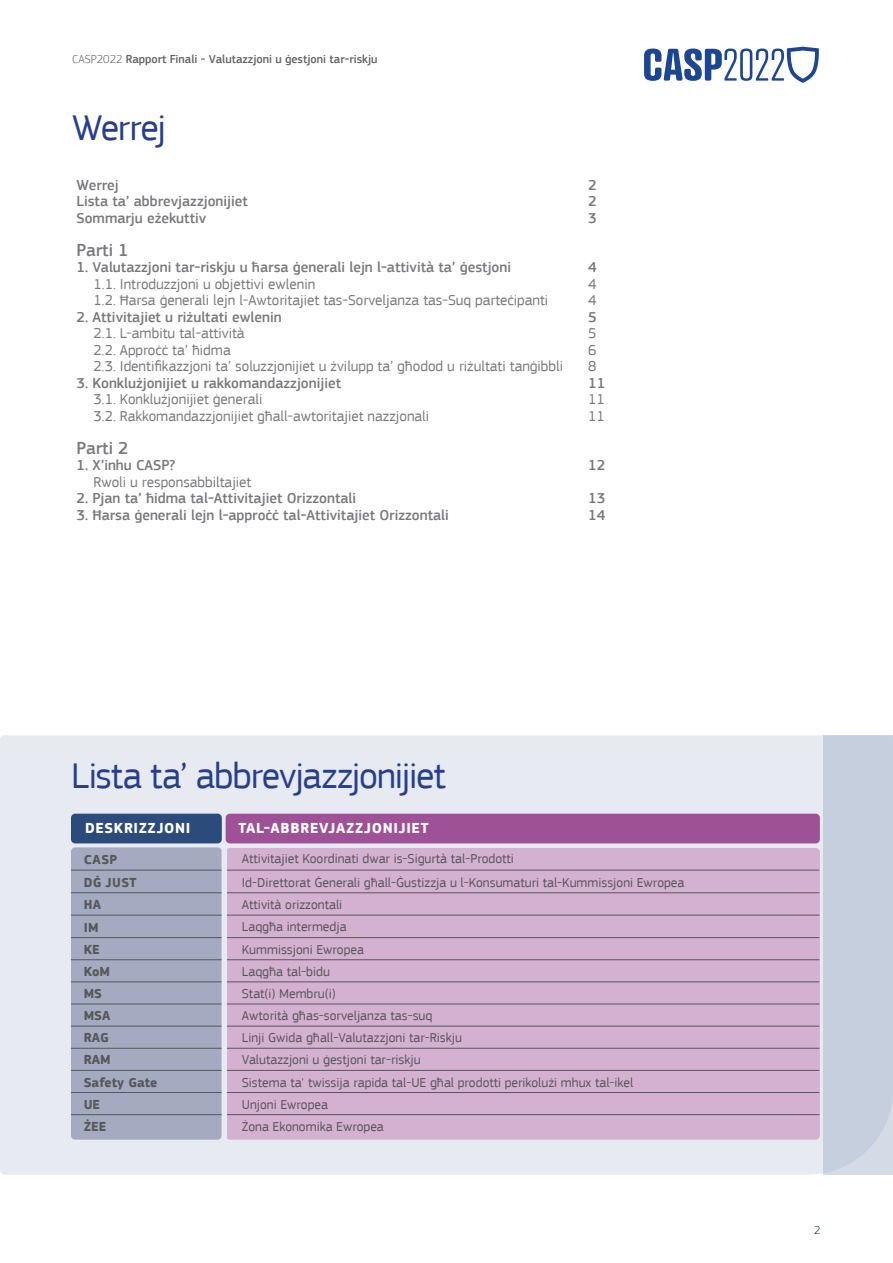
<style>
.page{position:relative;width:893px;height:1263px;background:#fff}
.page>*{position:absolute;margin:0;border:0;box-sizing:border-box;transform-origin:0 0}
.t1{font:37.5px "EC Square Sans Pro";letter-spacing:-.03em;color:#253f8e}
.t2{font:500 18px "EC Square Sans Pro";color:#787a7d}
.t3{font:15px "EC Square Sans Pro";color:#787a7d}
.t4{font:500 15px "EC Square Sans Pro";color:#787a7d}
.t5{font:700 15px "EC Square Sans Pro";letter-spacing:.04em;color:#fff}
.t6{font:13.5px "EC Square Sans Pro";color:#57585a}
.t7{font:700 13.5px "EC Square Sans Pro";color:#57585a}
.t8{font:500 12px "EC Square Sans Pro";color:#636366}
.t9{font:300 12px "EC Square Sans Pro";color:#073f5c}
.s1{font-weight:300}
</style>
<div class="page">
<svg style="left:644px;top:47px;width:175px;height:36px"></svg>
<div style="left:0;top:735px;width:823px;height:440px;background:#e7eaf1"></div>
<div style="left:823px;top:735px;width:70px;height:440px;background:#c6cfdd"></div>
<div style="left:71px;top:814px;width:151px;height:29px;background:#2b4b7d;border-radius:4px"></div>
<div style="left:226px;top:814px;width:594px;height:29px;background:#9f5197;border-radius:4px"></div>
<div style="left:71px;top:847px;width:151px;height:293px;background:#a4abc1;border-radius:4px"></div>
<div style="left:226px;top:848px;width:594px;height:292px;background:#d4b0d1;border-radius:4px"></div>
<hr style="left:223px;top:846px;width:4px;height:24px;background:#e7eaf1">
<hr style="left:71px;top:870px;width:154px;height:1px;background:#57585a">
<hr style="left:225px;top:870px;width:594px;height:1px;background:#57585a">
<hr style="left:71px;top:892px;width:154px;height:1px;background:#57585a">
<hr style="left:225px;top:892px;width:594px;height:1px;background:#57585a">
<hr style="left:71px;top:915px;width:154px;height:1px;background:#57585a">
<hr style="left:225px;top:915px;width:594px;height:1px;background:#57585a">
<hr style="left:71px;top:937px;width:154px;height:1px;background:#57585a">
<hr style="left:225px;top:937px;width:594px;height:1px;background:#57585a">
<hr style="left:71px;top:959px;width:154px;height:1px;background:#57585a">
<hr style="left:225px;top:959px;width:594px;height:1px;background:#57585a">
<hr style="left:71px;top:981px;width:154px;height:1px;background:#57585a">
<hr style="left:225px;top:981px;width:594px;height:1px;background:#57585a">
<hr style="left:71px;top:1004px;width:154px;height:1px;background:#57585a">
<hr style="left:225px;top:1004px;width:594px;height:1px;background:#57585a">
<hr style="left:71px;top:1026px;width:154px;height:1px;background:#57585a">
<hr style="left:225px;top:1026px;width:594px;height:1px;background:#57585a">
<hr style="left:71px;top:1048px;width:154px;height:1px;background:#57585a">
<hr style="left:225px;top:1048px;width:594px;height:1px;background:#57585a">
<hr style="left:71px;top:1070px;width:154px;height:1px;background:#57585a">
<hr style="left:225px;top:1070px;width:594px;height:1px;background:#57585a">
<hr style="left:71px;top:1092px;width:154px;height:1px;background:#57585a">
<hr style="left:225px;top:1092px;width:594px;height:1px;background:#57585a">
<hr style="left:71px;top:1114px;width:154px;height:1px;background:#57585a">
<hr style="left:225px;top:1114px;width:594px;height:1px;background:#57585a">
<div style="left:222px;top:848px;width:5px;height:308px;background:#e7eaf1;border-radius:3px"></div>
<p class="t8" style="left:72px;top:52px;width:307px"><span class="s1">CASP2022</span> Rapport Finali - Valutazzjoni u ġestjoni tar-riskju</p>
<h1 class="t1" style="left:72px;top:105px;width:95px">Werrej</h1>
<p class="t4" style="left:77px;top:176px;width:44px">Werrej</p>
<p class="t4" style="left:588px;top:176px;width:10px">2</p>
<p class="t4" style="left:77px;top:193px;width:173px">Lista ta’ abbrevjazzjonijiet</p>
<p class="t4" style="left:588px;top:193px;width:10px">2</p>
<p class="t4" style="left:77px;top:209px;width:131px">Sommarju eżekuttiv</p>
<p class="t4" style="left:588px;top:209px;width:10px">3</p>
<h2 class="t2" style="left:77px;top:239px;width:54px">Parti 1</h2>
<p class="t4" style="left:77px;top:259px;width:436px">1. Valutazzjoni tar-riskju u ħarsa ġenerali lejn l-attività ta’ ġestjoni</p>
<p class="t4" style="left:588px;top:259px;width:10px">4</p>
<p class="t3" style="left:94px;top:275px;width:223px">1.1. Introduzzjoni u objettivi ewlenin</p>
<p class="t3" style="left:588px;top:275px;width:10px">4</p>
<p class="t3" style="left:94px;top:292px;width:456px">1.2. Ħarsa ġenerali lejn l-Awtoritajiet tas-Sorveljanza tas-Suq parteċipanti</p>
<p class="t3" style="left:588px;top:292px;width:10px">4</p>
<p class="t4" style="left:77px;top:308px;width:207px">2. Attivitajiet u riżultati ewlenin</p>
<p class="t4" style="left:588px;top:308px;width:10px">5</p>
<p class="t3" style="left:94px;top:325px;width:153px">2.1. L-ambitu tal-attività</p>
<p class="t3" style="left:588px;top:325px;width:10px">5</p>
<p class="t3" style="left:94px;top:341px;width:139px">2.2. Approċċ ta’ ħidma</p>
<p class="t3" style="left:588px;top:341px;width:10px">6</p>
<p class="t3" style="left:94px;top:358px;width:471px">2.3. Identifikazzjoni ta’ soluzzjonijiet u żvilupp ta’ għodod u riżultati tanġibbli</p>
<p class="t3" style="left:588px;top:358px;width:10px">8</p>
<p class="t4" style="left:77px;top:374px;width:266px">3. Konklużjonijiet u rakkomandazzjonijiet</p>
<p class="t4" style="left:588px;top:374px;width:19px">11</p>
<p class="t3" style="left:94px;top:391px;width:170px">3.1. Konklużjonijiet ġenerali</p>
<p class="t3" style="left:588px;top:391px;width:18px">11</p>
<p class="t3" style="left:94px;top:407px;width:337px">3.2. Rakkomandazzjonijiet għall-awtoritajiet nazzjonali</p>
<p class="t3" style="left:588px;top:407px;width:18px">11</p>
<h2 class="t2" style="left:77px;top:437px;width:54px">Parti 2</h2>
<p class="t4" style="left:77px;top:457px;width:100px">1. X’inhu CASP?</p>
<p class="t4" style="left:588px;top:457px;width:19px">12</p>
<p class="t3" style="left:94px;top:473px;width:159px">Rwoli u responsabbiltajiet</p>
<p class="t4" style="left:77px;top:490px;width:281px">2. Pjan ta’ ħidma tal-Attivitajiet Orizzontali</p>
<p class="t4" style="left:588px;top:490px;width:19px">13</p>
<p class="t4" style="left:77px;top:506px;width:374px">3. Ħarsa ġenerali lejn l-approċċ tal-Attivitajiet Orizzontali</p>
<p class="t4" style="left:588px;top:506px;width:19px">14</p>
<h1 class="t1" style="left:71px;top:753px;width:376px">Lista ta’ abbrevjazzjonijiet</h1>
<p class="t5" style="left:85px;top:819px;width:107px">DESKRIZZJONI</p>
<p class="t5" style="left:239px;top:819px;width:192px">TAL-ABBREVJAZZJONIJIET</p>
<p class="t7" style="left:84px;top:851px;width:35px">CASP</p>
<p class="t6" style="left:242px;top:851px;width:274px">Attivitajiet Koordinati dwar is-Sigurtà tal-Prodotti</p>
<p class="t7" style="left:84px;top:874px;width:54px">DĠ JUST</p>
<p class="t6" style="left:242px;top:874px;width:444px">Id-Direttorat Ġenerali għall-Ġustizzja u l-Konsumaturi tal-Kummissjoni Ewropea</p>
<p class="t7" style="left:84px;top:896px;width:19px">HA</p>
<p class="t6" style="left:242px;top:897px;width:102px">Attività orizzontali</p>
<p class="t7" style="left:84px;top:919px;width:16px">IM</p>
<p class="t6" style="left:242px;top:919px;width:106px">Laqgħa intermedja</p>
<p class="t7" style="left:84px;top:941px;width:17px">KE</p>
<p class="t6" style="left:242px;top:941px;width:124px">Kummissjoni Ewropea</p>
<p class="t7" style="left:84px;top:963px;width:28px">KoM</p>
<p class="t6" style="left:242px;top:963px;width:90px">Laqgħa tal-bidu</p>
<p class="t7" style="left:84px;top:985px;width:20px">MS</p>
<p class="t6" style="left:242px;top:986px;width:95px">Stat(i) Membru(i)</p>
<p class="t7" style="left:84px;top:1007px;width:28px">MSA</p>
<p class="t6" style="left:242px;top:1008px;width:192px">Awtorità għas-sorveljanza tas-suq</p>
<p class="t7" style="left:84px;top:1030px;width:27px">RAG</p>
<p class="t6" style="left:242px;top:1030px;width:222px">Linji Gwida għall-Valutazzjoni tar-Riskju</p>
<p class="t7" style="left:84px;top:1052px;width:28px">RAM</p>
<p class="t6" style="left:242px;top:1052px;width:180px">Valutazzjoni u ġestjoni tar-riskju</p>
<p class="t7" style="left:84px;top:1074px;width:75px">Safety Gate</p>
<p class="t6" style="left:242px;top:1074px;width:393px">Sistema ta' twissija rapida tal-UE għal prodotti perikolużi mhux tal-ikel</p>
<p class="t7" style="left:84px;top:1096px;width:18px">UE</p>
<p class="t6" style="left:242px;top:1096px;width:88px">Unjoni Ewropea</p>
<p class="t7" style="left:84px;top:1118px;width:24px">ŻEE</p>
<p class="t6" style="left:242px;top:1118px;width:144px">Żona Ekonomika Ewropea</p>
<p class="t9" style="left:814px;top:1223px;width:8px">2</p>
</div>
